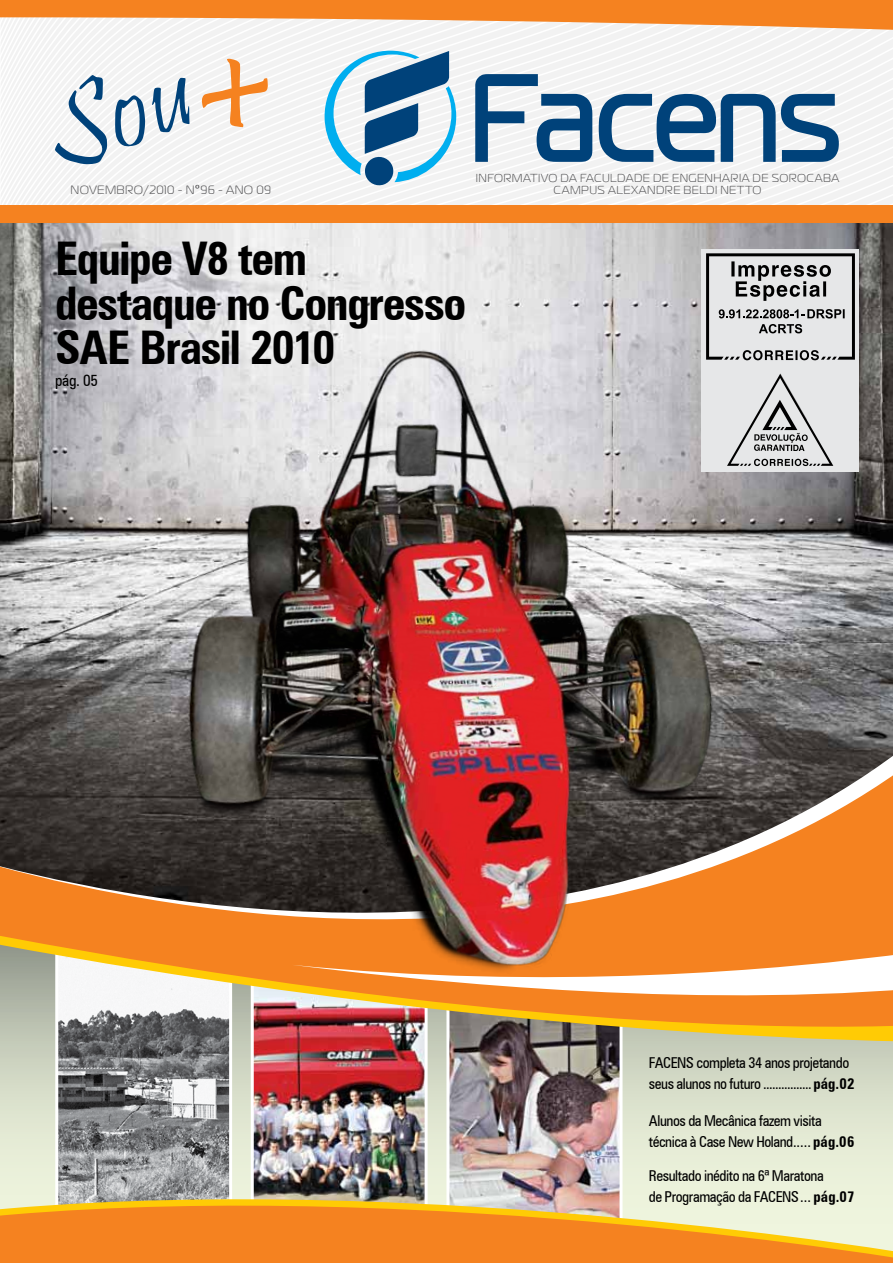
<style>
.page{position:relative;width:893px;height:1263px;background:#fff}
.page>*{position:absolute;margin:0;border:0;box-sizing:border-box;transform-origin:0 0}
.t1{font:700 condensed 46.5px/44.1px "Zurich BT";letter-spacing:-.03em;color:#000}
.t2{font:condensed 15.9px "Zurich BT";color:#000}
.t3{font:condensed 15px/21px "Zurich BT";letter-spacing:-.03em;color:#000}
.t4{font:12px "Magistral C";letter-spacing:.035em;color:#4d4d4f}
.t5{font:11.55px "Magistral C";letter-spacing:.04em;color:#4d4d4f}
.s1{font-family:"Lucida Sans Unicode"}
.s2{font-weight:700}
</style>
<div class="page">
<img style="left:0;top:222px;width:893px;height:70px">
<div style="left:0;top:925px;width:893px;height:338px;background:#e5ebd5"></div>
<img style="left:255px;top:1102px;width:169px;height:70px">
<img style="left:59px;top:1102px;width:169px;height:70px">
<img style="left:450px;top:1102px;width:168px;height:70px">
<div style="left:0;top:205px;width:893px;height:17px;background:#f58220"></div>
<img style="left:0;top:1017px;width:893px;height:85px">
<img style="left:292px;top:1017px;width:601px;height:57px">
<img style="left:55px;top:1172px;width:568px;height:7px">
<svg style="left:0;top:1179px;width:893px;height:84px;fill:#f58220"></svg>
<div style="left:702px;top:249px;width:157px;height:222px;background:#e6e7e8"></div>
<svg style="left:706px;top:253px;width:149px;height:39px"></svg>
<svg style="left:0;top:0;width:893px;height:205px"></svg>
<img style="left:0;top:292px;width:893px;height:725px">
<p class="t5" style="left:476px;top:172px;width:365px">INFORMATIVO DA FACULDADE DE ENGENHARIA DE SOROCABA</p>
<p class="t4" style="left:70px;top:183px;width:202px">NOVEMBRO/2010 - N<span class="s1">º</span>96 - ANO 09</p>
<p class="t5" style="left:553px;top:184px;width:210px">CAMPUS ALEXANDRE BELDI NETTO</p>
<h1 class="t1" style="left:55px;top:236px;width:413px">Equipe V8 tem destaque no Congresso<br>SAE Brasil 2010</h1>
<p class="t2" style="left:55px;top:371px;width:44px">pág. 05</p>
<p class="t3" style="left:649px;top:1052px;width:207px">FACENS completa 34 anos projetando seus alunos no futuro ................<span class="s2">pág.02</span></p>
<p class="t3" style="left:649px;top:1110px;width:207px">Alunos da Mecânica fazem visita técnica à Case New Holand..... <span class="s2">pág.06</span></p>
<p class="t3" style="left:649px;top:1165px;width:207px">Resultado inédito na 6ª Maratona<br>de Programação da FACENS... <span class="s2">pág.07</span></p>
</div>
